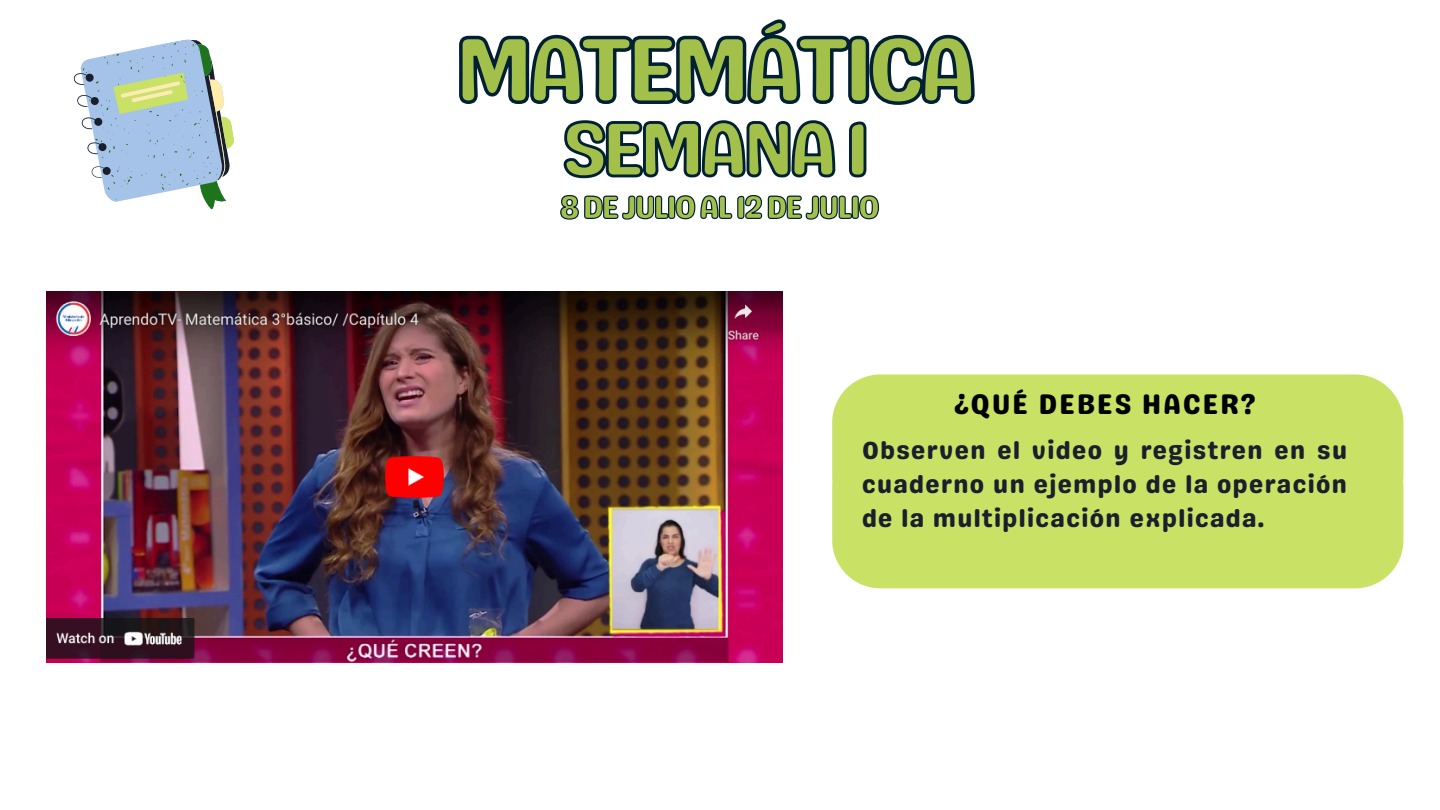
<style>
.page{position:relative;width:1440px;height:810px;background:#fff}
.page>*{position:absolute;margin:0;border:0;box-sizing:border-box;transform-origin:0 0}
.t1{font:93.3px "Genty Sans";letter-spacing:-.085em;color:#a3c14a}
.t2{font:77.2px "Genty Sans";letter-spacing:-.085em;color:#a3c14a}
.t3{font:32px "Genty Sans";letter-spacing:-.085em;color:#a3c14a}
.t4{font:28.3px "Genty Sans";letter-spacing:.055em;color:#000}
.t5{font:24.7px/34.4px "Genty Sans";letter-spacing:.055em;color:#1a1e2d;text-align:justify}
</style>
<div class="page">
<svg style="left:73px;top:39px;width:161px;height:171px"></svg>
<svg style="left:563px;top:120px;width:304px;height:59px"></svg>
<svg style="left:459px;top:19px;width:514px;height:86px"></svg>
<div style="left:832px;top:374px;width:571px;height:65px;background:#c9e265"></div>
<div style="left:832px;top:439px;width:571px;height:149px;background:#c9e265"></div>
<svg style="left:560px;top:195px;width:319px;height:166px"></svg>
<img style="left:46px;top:292px;width:736px;height:370px">
<h1 class="t1" style="left:454px;top:14px;width:526px">MATEMÁTICA</h1>
<h2 class="t2" style="left:561px;top:103px;width:311px">SEMANA 1</h2>
<p class="t3" style="left:560px;top:188px;width:322px">8 DE JULIO AL 12 DE JULIO</p>
<p class="t4" style="left:955px;top:387px;width:302px">¿QUÉ DEBES HACER?</p>
<h3 class="t5" style="left:862px;top:433px;width:487px">Observen el video y registren en su cuaderno un ejemplo de la operación de la multiplicación explicada.</h3>
</div>
